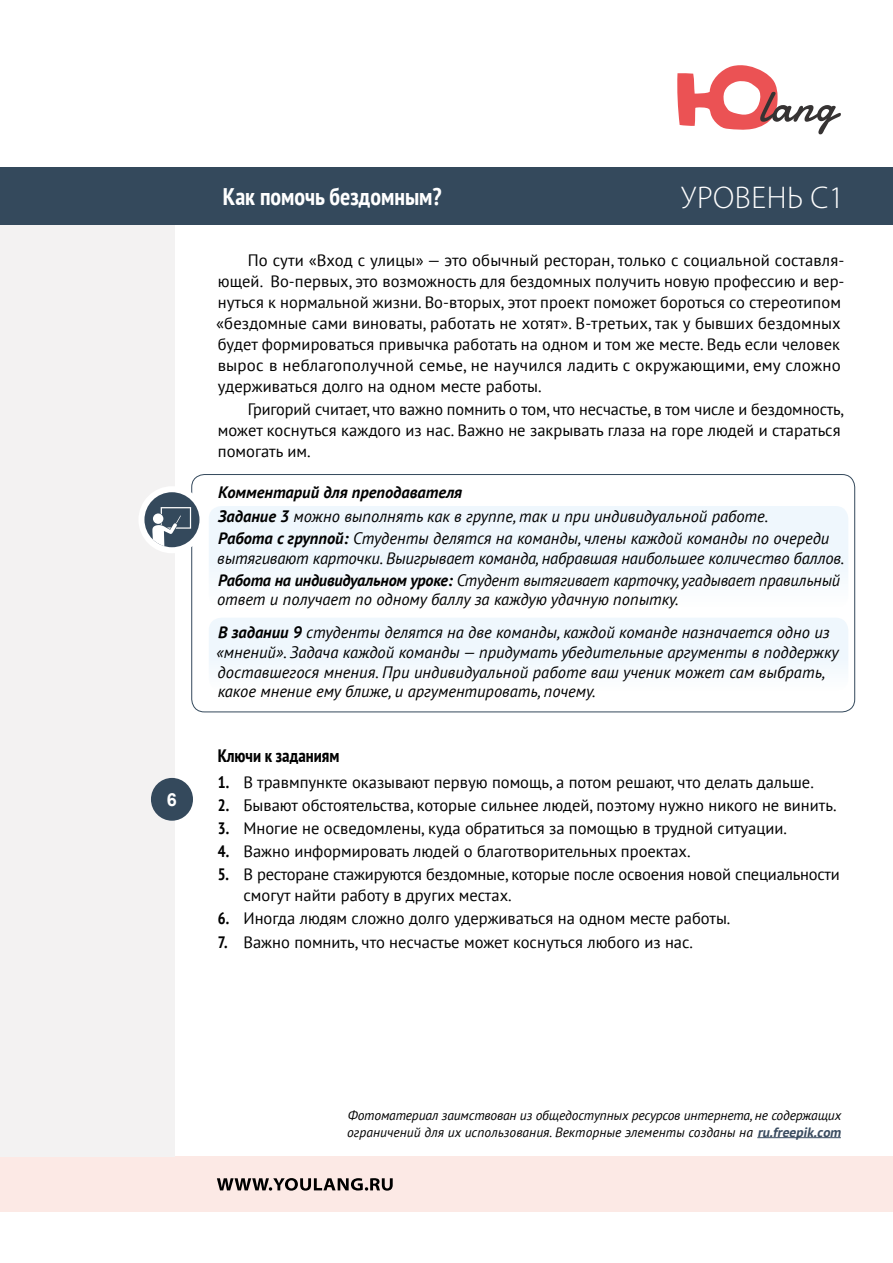
<style>
.page{position:relative;width:893px;height:1263px;background:#fff}
.page>*{position:absolute;margin:0;border:0;box-sizing:border-box;transform-origin:0 0}
.t1{font:300 31.5px "Myriad Pro";letter-spacing:.02em;color:#fff}
.t2{font:700 condensed 24px "PT Sans";color:#fff}
.t3{font:700 condensed 18px "PT Sans";color:#000}
.t4{font:700 18px "Arial";color:#fff}
.t5{font:16.5px/21px "PT Sans";color:#000}
.t6{font:italic 16.5px/19.8px "PT Sans";color:#000}
.t7{font:italic 13.5px/16.5px "PT Sans";letter-spacing:-.01em;color:#000}
.s1{font-weight:700}
.s2{font-weight:700;font-stretch:condensed}
.s3{font-weight:700;color:#394b5f}
</style>
<div class="page">
<div style="left:0;top:1156px;width:893px;height:56px;background:#fce9e5"></div>
<svg style="left:217px;top:1178px;width:176px;height:12px"></svg>
<div style="left:209px;top:506px;width:639px;height:102px;background:#eff7fd;border-radius:13px"></div>
<div style="left:209px;top:618px;width:639px;height:73px;background:#eff7fd;border-radius:13px"></div>
<div style="left:0;top:184px;width:174px;height:972px;background:#f3f2f2"></div>
<div style="left:0;top:167px;width:893px;height:57px;background:#34495c"></div>
<svg style="left:677px;top:65px;width:164px;height:69px"></svg>
<div style="left:151px;top:778px;width:42px;height:43px;background:#34495c;border-radius:50%"></div>
<hr style="left:757px;top:1137px;width:84px;height:1px;background:#394b5f">
<div style="left:191px;top:474px;width:664px;height:238px;border:1px solid #34495c;border-radius:13px"></div>
<svg style="left:141px;top:489px;width:61px;height:61px"></svg>
<div style="left:138px;top:486px;width:67px;height:67px;border:6px solid #fff;border-radius:50%"></div>
<svg style="left:152px;top:507px;width:39px;height:39px"></svg>
<p class="t4" style="left:167px;top:787px;width:12px">6</p>
<h2 class="t2" style="left:223px;top:181px;width:220px">Как помочь бездомным?</h2>
<h1 class="t1" style="left:681px;top:180px;width:164px">УРОВЕНЬ C1</h1>
<p class="t5" style="left:216px;top:249px;width:630px;text-indent:32px">По сути «Вход с улицы» — это обычный ресторан, только с социальной составля&shy;ющей. Во-первых, это возможность для бездомных получить новую профессию и вер‑ нуться к нормальной жизни. Во-вторых, этот проект поможет бороться со стереотипом «бездомные сами виноваты, работать не хотят». В-третьих, так у бывших бездомных будет формироваться привычка работать на одном и том же месте. Ведь если человек вырос в неблагополучной семье, не научился ладить с окружающими, ему сложно удерживаться долго на одном месте работы.</p>
<p class="t5" style="left:218px;top:398px;width:628px;text-indent:30px">Григорий считает, что важно помнить о том, что несчастье, в том числе и бездомность, может коснуться каждого из нас. Важно не закрывать глаза на горе людей и стараться помогать им.</p>
<p class="t6" style="left:218px;top:480px;width:552px;line-height:24px"><span class="s1">Комментарий для преподавателя<br>Задание 3</span> можно выполнять как в группе, так и при индивидуальной работе.</p>
<p class="t6" style="left:217px;top:528px;width:629px"><span class="s1">Работа с группой:</span> Студенты делятся на команды, члены каждой команды по очереди вытягивают карточки. Выигрывает команда, набравшая наибольшее количество баллов.</p>
<p class="t6" style="left:217px;top:570px;width:625px"><span class="s1">Работа на индивидуальном уроке:</span> Студент вытягивает карточку, угадывает правильный ответ и получает по одному баллу за каждую удачную попытку.</p>
<p class="t6" style="left:216px;top:622px;width:624px"><span class="s1">В задании 9</span> студенты делятся на две команды, каждой команде назначается одно из «мнений». Задача каждой команды — придумать убедительные аргументы в поддержку доставшегося мнения. При индивидуальной работе ваш ученик может сам выбрать, какое мнение ему ближе, и аргументировать, почему.</p>
<p class="t3" style="left:218px;top:744px;width:123px">Ключи к заданиям</p>
<p class="t5" style="left:218px;top:771px;width:597px"><span class="s2">1.</span> В травмпункте оказывают первую помощь, а потом решают, что делать дальше.</p>
<p class="t5" style="left:218px;top:794px;width:620px"><span class="s2">2.</span> Бывают обстоятельства, которые сильнее людей, поэтому нужно никого не винить.</p>
<p class="t5" style="left:218px;top:817px;width:571px"><span class="s2">3.</span> Многие не осведомлены, куда обратиться за помощью в трудной ситуации.</p>
<p class="t5" style="left:218px;top:840px;width:474px"><span class="s2">4.</span> Важно информировать людей о благотворительных проектах.</p>
<p class="t5" style="left:243px;top:863px;width:598px;text-indent:-26px"><span class="s2">5.</span> В ресторане стажируются бездомные, которые после освоения новой специальности смогут найти работу в других местах.</p>
<p class="t5" style="left:218px;top:908px;width:514px"><span class="s2">6.</span> Иногда людям сложно долго удерживаться на одном месте работы.</p>
<p class="t5" style="left:218px;top:931px;width:477px"><span class="s2">7.</span> Важно помнить, что несчастье может коснуться любого из нас.</p>
<p class="t7" style="left:347px;top:1107px;width:498px">Фотоматериал заимствован из общедоступных ресурсов интернета, не содержащих ограничений для их использования. Векторные элементы созданы на <span class="s3">ru.freepik.com</span></p>
</div>
